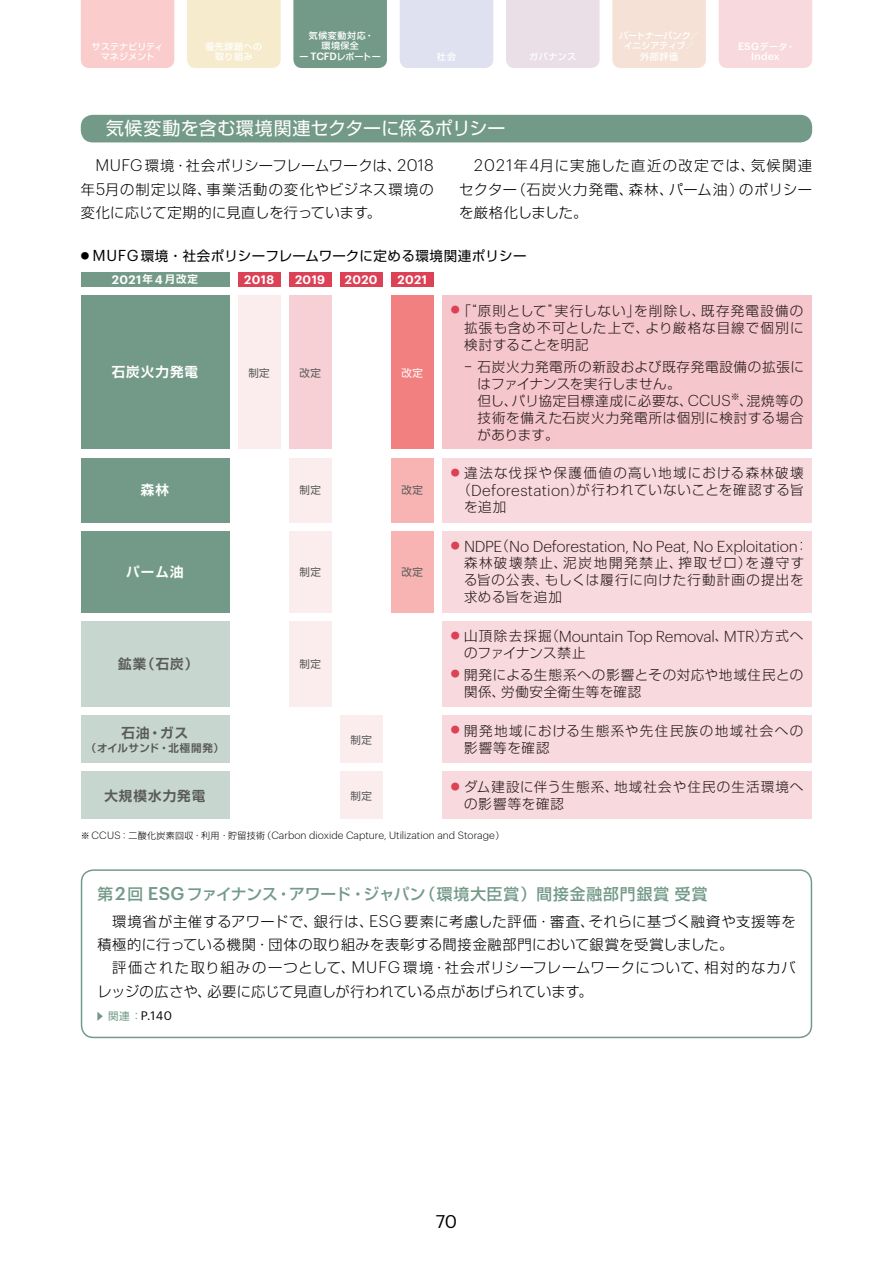
<style>
.page{position:relative;width:893px;height:1263px;background:#fff}
.page>*{position:absolute;margin:0;border:0;box-sizing:border-box;transform-origin:0 0}
.t1{font:18px "Shin Go Pro";letter-spacing:.015em;color:#fff}
.t2{font:18px "Graphik";color:#000}
.t3{font:500 15.75px "Shin Go Pro";letter-spacing:.05em;color:#739a89}
.t4{font:300 15.6px "Graphik";letter-spacing:-.01em;color:#231815}
.t5{font:300 14.25px/23.4px "Shin Go Pro";letter-spacing:.045em;color:#000;text-align:justify}
.t6{font:300 13.5px/17px "Shin Go Pro";letter-spacing:.075em;color:#231815;text-align:justify}
.t7{font:300 13.5px/17px "Shin Go Pro";letter-spacing:.055em;color:#231815}
.t8{font:13.5px "Shin Go Pro";letter-spacing:.02em;color:#000}
.t9{font:300 13.5px/21.3px "Shin Go Pro";letter-spacing:.05em;color:#231815}
.t10{font:300 13.5px/17px "Shin Go Pro";letter-spacing:.11em;color:#231815}
.t11{font:300 13.5px "Shin Go Pro";letter-spacing:.105em;color:#231815}
.t12{font:700 13.5px "Shin Go Pro De";letter-spacing:.08em;color:#5a5a5a}
.t13{font:300 13.5px "Shin Go Pro";letter-spacing:.045em;color:#231815}
.t14{font:700 13.5px "Shin Go Pro De";letter-spacing:.08em;color:#fff}
.t15{font:600 12.15px "Graphik";letter-spacing:.035em;color:#fff}
.t16{font:12.15px "Graphik";color:#000}
.t17{font:10.5px "Shin Go Pro";letter-spacing:.04em;color:#5a5a5a}
.t18{font:700 10.5px "Shin Go Pro De";letter-spacing:.04em;color:#5a5a5a}
.t19{font:10.5px "Shin Go Pro";color:#fff}
.t20{font:300 10.35px "Graphik";color:#000}
.t21{font:500 10.35px "Graphik";letter-spacing:.015em;color:#fff}
.t22{font:500 9px/10.6px "Shin Go Pro";letter-spacing:.04em;color:#fff;text-align:center}
.t23{font:500 9px/10.6px "Shin Go Pro";letter-spacing:.01em;color:#fff;text-align:center}
.t24{font:500 9px/10.6px "Shin Go Pro";letter-spacing:.06em;color:#fff;text-align:center}
.t25{font:300 9px "Shin Go Pro";color:#dc4155}
.s1{font-family:"Graphik";font-size:10.35px}
.s2{font-family:"Graphik";font-size:16.35px}
.s3{font-size:8.55px}
.s4{font-family:"Graphik";font-size:15.45px}
.s5{font-family:"Shin Go Pro De";font-weight:700;font-size:10.5px}
.s6{font-family:"Graphik";font-size:15.6px}
.s7{font-family:"Shin Go Pro";font-size:13.5px}
.s8{font-family:"Shin Go Pro";font-size:9px}
.s9{font-family:"Graphik";font-size:18.15px}
.s10{font-family:"Shin Go Pro";font-size:10.5px;color:#739a89}
</style>
<div class="page">
<div style="left:293px;top:0;width:94px;height:68px;background:#739a89"></div>
<div style="left:400px;top:0;width:93px;height:68px;background:#e0e1f0"></div>
<div style="left:506px;top:0;width:94px;height:68px;background:#eadfe6"></div>
<div style="left:81px;top:0;width:93px;height:68px;background:#facccc"></div>
<div style="left:719px;top:0;width:93px;height:68px;background:#f8d9dd"></div>
<div style="left:187px;top:0;width:94px;height:68px;background:#f6ebcc"></div>
<div style="left:612px;top:0;width:94px;height:68px;background:#f6e1d6"></div>
<div style="left:81px;top:115px;width:731px;height:27px;background:#739a89;border-radius:12px"></div>
<div style="left:81px;top:272px;width:149px;height:15px;background:#739a89"></div>
<div style="left:238px;top:272px;width:43px;height:15px;background:#dc4155"></div>
<div style="left:238px;top:295px;width:43px;height:154px;background:#fbecee"></div>
<div style="left:289px;top:531px;width:43px;height:81px;background:#fbecee"></div>
<div style="left:289px;top:621px;width:43px;height:86px;background:#fbecee"></div>
<div style="left:289px;top:295px;width:43px;height:154px;background:#f6d0d4"></div>
<div style="left:340px;top:771px;width:43px;height:48px;background:#fbecee"></div>
<div style="left:340px;top:715px;width:43px;height:48px;background:#fbecee"></div>
<div style="left:391px;top:295px;width:43px;height:154px;background:#f38080"></div>
<div style="left:391px;top:531px;width:43px;height:81px;background:#f8b3b3"></div>
<div style="left:289px;top:458px;width:43px;height:64px;background:#fbecee"></div>
<div style="left:391px;top:458px;width:43px;height:64px;background:#f8b3b3"></div>
<div style="left:289px;top:272px;width:43px;height:15px;background:#dc4155"></div>
<div style="left:340px;top:272px;width:43px;height:15px;background:#dc4155"></div>
<div style="left:391px;top:272px;width:43px;height:15px;background:#dc4155"></div>
<div style="left:442px;top:295px;width:370px;height:154px;background:#f5c6cc"></div>
<div style="left:442px;top:458px;width:370px;height:64px;background:#f8d9dd"></div>
<div style="left:442px;top:715px;width:370px;height:48px;background:#f8d9dd"></div>
<div style="left:442px;top:771px;width:370px;height:48px;background:#f8d9dd"></div>
<div style="left:442px;top:531px;width:370px;height:81px;background:#f8d9dd"></div>
<div style="left:442px;top:621px;width:370px;height:86px;background:#f8d9dd"></div>
<div style="left:81px;top:295px;width:149px;height:154px;background:#739a89"></div>
<div style="left:81px;top:458px;width:149px;height:64px;background:#739a89"></div>
<div style="left:81px;top:531px;width:149px;height:81px;background:#739a89"></div>
<div style="left:81px;top:621px;width:149px;height:86px;background:#c7d7d0"></div>
<div style="left:81px;top:715px;width:149px;height:48px;background:#c7d7d0"></div>
<div style="left:81px;top:771px;width:149px;height:48px;background:#c7d7d0"></div>
<div style="left:81px;top:869px;width:731px;height:169px;border:1px solid #739a89;border-radius:12px"></div>
<svg style="left:97px;top:1012px;width:6px;height:9px"></svg>
<p class="t24" style="left:205px;top:40px;width:58px">優先課題への取り組み</p>
<p class="t23" style="left:619px;top:29px;width:81px">パートナーバンク／イニシアティブ／外部評価</p>
<p class="t22" style="left:299px;top:29px;width:83px">気候変動対応・<br>環境保全<br>ー <span class="s1">TCFD</span>レポートー</p>
<p class="t23" style="left:92px;top:40px;width:73px">サステナビリティマネジメント</p>
<p class="t22" style="left:738px;top:40px;width:58px"><span class="s1">ESG</span>データ・</p>
<p class="t21" style="left:751px;top:49px;width:30px">Index</p>
<p class="t22" style="left:437px;top:51px;width:21px">社会</p>
<p class="t22" style="left:529px;top:51px;width:49px">ガバナンス</p>
<p class="t1" style="left:106px;top:114px;width:401px">気候変動を含む環境関連セクターに係るポリシー</p>
<p class="t5" style="left:81px;top:152px;width:354px;text-indent:15px"><span class="s2">MUFG</span>環境・社会ポリシーフレームワークは、<span class="s2">2018</span>年<span class="s2">5</span>月の制定以降、事業活動の変化やビジネス環境の変化に応じて定期的に見直しを行っています。</p>
<p class="t5" style="left:459px;top:152px;width:354px;text-indent:15px"><span class="s2">2021</span>年<span class="s2">4</span>月に実施した直近の改定では、気候関連セクター（石炭火力発電、森林、パーム油）のポリシーを厳格化しました。</p>
<p class="t8" style="left:81px;top:245px;width:447px"><span class="s3">●</span> <span class="s4">MUFG</span>環境・社会ポリシーフレームワークに定める環境関連ポリシー</p>
<p class="t15" style="left:112px;top:270px;width:88px">2021<span class="s5">年</span>4<span class="s5">月改定</span></p>
<p class="t15" style="left:244px;top:270px;width:31px">2018</p>
<p class="t15" style="left:295px;top:270px;width:32px">2019</p>
<p class="t15" style="left:345px;top:270px;width:34px">2020</p>
<p class="t15" style="left:397px;top:270px;width:31px">2021</p>
<p class="t6" style="left:464px;top:300px;width:341px;text-indent:-13px"><sup>●</sup>「“原則として”実行しない」を削除し、既存発電設備の拡張も含め不可とした上で、より厳格な目線で個別に検討することを明記</p>
<p class="t14" style="left:112px;top:361px;width:88px">石炭火力発電</p>
<p class="t17" style="left:248px;top:364px;width:23px">制定</p>
<p class="t17" style="left:299px;top:364px;width:23px">改定</p>
<p class="t19" style="left:401px;top:364px;width:23px">改定</p>
<p class="t7" style="left:478px;top:357px;width:328px;text-indent:-13px"><span class="s6">--</span> 石炭火力発電所の新設および既存発電設備の拡張にはファイナンスを実行しません。<br>但し、パリ協定目標達成に必要な、<span class="s6">CCUS</span><sup>※</sup>、混焼等の技術を備えた石炭火力発電所は個別に検討する場合があります。</p>
<p class="t14" style="left:141px;top:479px;width:30px">森林</p>
<p class="t17" style="left:299px;top:482px;width:23px">制定</p>
<p class="t17" style="left:401px;top:482px;width:23px">改定</p>
<p class="t11" style="left:451px;top:462px;width:354px"><sup>●</sup> 違法な伐採や保護価値の高い地域における森林破壊</p>
<p class="t6" style="left:457px;top:480px;width:348px">（<span class="s6">Deforestation</span>）が行われていないことを確認する旨</p>
<p class="t6" style="left:464px;top:497px;width:43px">を追加</p>
<p class="t14" style="left:126px;top:561px;width:59px">パーム油</p>
<p class="t12" style="left:118px;top:653px;width:82px">鉱業（石炭）</p>
<p class="t17" style="left:299px;top:563px;width:23px">制定</p>
<p class="t17" style="left:299px;top:656px;width:23px">制定</p>
<p class="t17" style="left:401px;top:563px;width:23px">改定</p>
<p class="t4" style="left:451px;top:535px;width:359px"><sup>●</sup> NDPE<span class="s7">（</span>No Deforestation, No Peat, No Exploitation<span class="s7">：</span></p>
<p class="t6" style="left:464px;top:553px;width:342px">森林破壊禁止、泥炭地開発禁止、搾取ゼロ）を遵守する旨の公表、もしくは履行に向けた行動計画の提出を求める旨を追加</p>
<p class="t25" style="left:451px;top:628px;width:11px">●</p>
<p class="t25" style="left:451px;top:666px;width:11px">●</p>
<p class="t4" style="left:464px;top:625px;width:341px"><span class="s7">山頂除去採掘（</span>Mountain Top Removal<span class="s7">、</span>MTR<span class="s7">）方式へ</span></p>
<p class="t9" style="left:464px;top:641px;width:341px">のファイナンス禁止<br>開発による生態系への影響とその対応や地域住民との</p>
<p class="t13" style="left:464px;top:680px;width:179px">関係、労働安全衛生等を確認</p>
<p class="t12" style="left:122px;top:721px;width:68px">石油・ガス</p>
<p class="t18" style="left:86px;top:739px;width:140px">（オイルサンド・北極開発）</p>
<p class="t12" style="left:104px;top:784px;width:102px">大規模水力発電</p>
<p class="t17" style="left:350px;top:731px;width:23px">制定</p>
<p class="t17" style="left:350px;top:787px;width:23px">制定</p>
<p class="t10" style="left:464px;top:720px;width:341px;text-indent:-13px"><sup>●</sup> 開発地域における生態系や先住民族の地域社会への影響等を確認</p>
<p class="t6" style="left:464px;top:777px;width:341px;text-indent:-13px"><sup>●</sup> ダム建設に伴う生態系、地域社会や住民の生活環境への影響等を確認</p>
<p class="t20" style="left:81px;top:828px;width:425px"><span class="s8">※</span> CCUS<span class="s8">：二酸化炭素回収・利用・貯留技術（</span>Carbon dioxide Capture, Utilization and Storage<span class="s8">）</span></p>
<p class="t3" style="left:97px;top:881px;width:612px">第<span class="s9">2</span>回 <span class="s9">ESG</span>ファイナンス・アワード・ジャパン（環境大臣賞）間接金融部門銀賞受賞</p>
<p class="t5" style="left:97px;top:908px;width:700px;text-align:left">　環境省が主催するアワードで、銀行は、<span class="s2">ESG</span> 要素に考慮した評価・審査、それらに基づく融資や支援等を積極的に行っている機関・団体の取り組みを表彰する間接金融部門において銀賞を受賞しました。<br>　評価された取り組みの一つとして、<span class="s2">MUFG</span> 環境・社会ポリシーフレームワークについて、相対的なカバレッジの広さや、必要に応じて見直しが行われている点があげられています。</p>
<p class="t16" style="left:108px;top:1007px;width:66px"><span class="s10">関連：</span>P.140</p>
<p class="t2" style="left:436px;top:1208px;width:23px">70</p>
</div>
